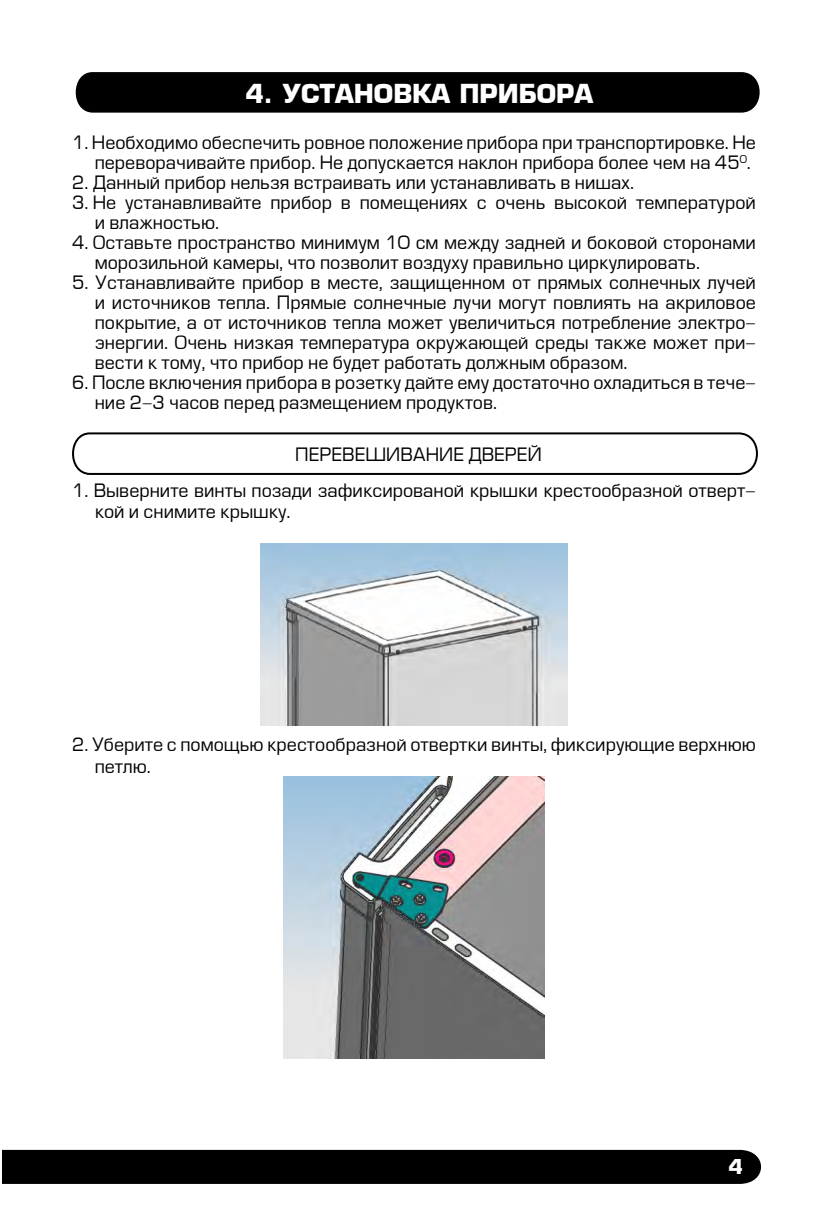
<style>
.page{position:relative;width:828px;height:1214px;background:#fff}
.page>*{position:absolute;margin:0;border:0;box-sizing:border-box;transform-origin:0 0}
.t1{font:700 25.6px "Europe";color:#fff}
.t2{font:700 20px "Europe";color:#fff}
.t3{font:18px/20px "Europe Normal";color:#000}
</style>
<div class="page">
<div style="left:2px;top:1149px;width:759px;height:34px;background:#000"></div>
<div style="left:75px;top:72px;width:685px;height:41px;background:#000"></div>
<svg style="left:72px;top:432px;width:686px;height:43px"></svg>
<img style="left:261px;top:543px;width:306px;height:182px">
<img style="left:283px;top:776px;width:262px;height:282px">
<h1 class="t1" style="left:245px;top:78px;width:349px">4. УСТАНОВКА ПРИБОРА</h1>
<p class="t3" style="left:72px;top:133px;width:685px;text-align:right">1. Необходимо обеспечить ровное положение прибора при транспортировке. Не переворачивайте прибор. Не допускается наклон прибора более чем на 45<sup>0</sup>.</p>
<p class="t3" style="left:72px;top:173px;width:563px">2. Данный прибор нельзя встраивать или устанавливать в нишах.</p>
<p class="t3" style="left:95px;top:193px;width:663px;text-indent:-23px">3. Не устанавливайте прибор в помещениях с очень высокой температурой и влажностью.</p>
<p class="t3" style="left:95px;top:233px;width:662px;text-indent:-23px">4. Оставьте пространство минимум 10 см между задней и боковой сторонами морозильной камеры, что позволит воздуху правильно циркулировать.</p>
<p class="t3" style="left:95px;top:273px;width:663px;text-align:justify;text-indent:-23px">5. Устанавливайте прибор в месте, защищенном от прямых солнечных лучей и источников тепла. Прямые солнечные лучи могут повлиять на акриловое покрытие, а от источников тепла может увеличиться потребление электро&shy;энергии. Очень низкая температура окружающей среды также может при&shy;вести к тому, что прибор не будет работать должным образом.</p>
<p class="t3" style="left:95px;top:373px;width:663px;text-indent:-23px">6. После включения прибора в розетку дайте ему достаточно охладиться в тече&shy;ние 2-3 часов перед размещением продуктов.</p>
<p class="t3" style="left:295px;top:445px;width:248px">ПЕРЕВЕШИВАНИЕ ДВЕРЕЙ</p>
<p class="t3" style="left:95px;top:480px;width:663px;line-height:21.6px;text-indent:-23px">1. Выверните винты позади зафиксированой крышки крестообразной отверт&shy;кой и снимите крышку.</p>
<p class="t3" style="left:95px;top:734px;width:663px;line-height:21.6px;text-indent:-23px">2. Уберите с помощью крестообразной отвертки винты, фиксирующие верхнюю петлю.</p>
<p class="t2" style="left:728px;top:1154px;width:16px">4</p>
</div>
